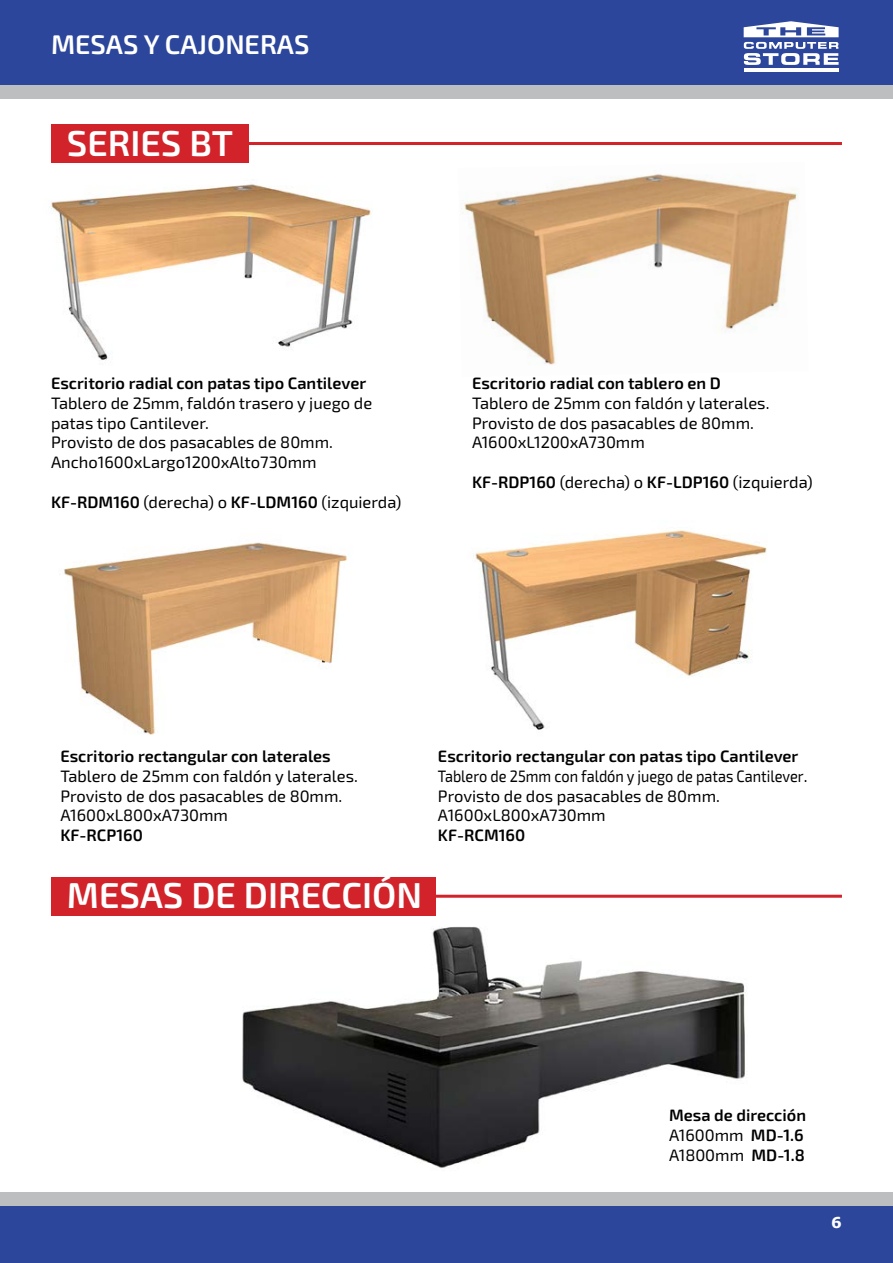
<style>
.page{position:relative;width:893px;height:1263px;background:#fff}
.page>*{position:absolute;margin:0;border:0;box-sizing:border-box;transform-origin:0 0}
.t1{font:600 36px "Exo 2";color:#fff}
.t2{font:600 27px "Exo 2";color:#fff}
.t3{font:16.5px/19.8px "Exo 2";color:#000}
.t4{font:600 16.5px/19.8px "Exo 2";color:#000}
.t5{font:16.5px/19.8px "Exo 2";color:#000;scale:.88 1}
.t6{font:700 15px "Verdana";color:#fff}
.s1{font-weight:600}
.s2{font-weight:400}
</style>
<div class="page">
<div style="left:0;top:1203px;width:893px;height:60px;background:#2b469a"></div>
<div style="left:0;top:0;width:893px;height:85px;background:#2b469a"></div>
<hr style="left:744px;top:68px;width:95px;height:4px;background:#fff">
<svg style="left:744px;top:21px;width:95px;height:44px"></svg>
<div style="left:0;top:85px;width:893px;height:14px;background:#bcbec0"></div>
<div style="left:0;top:1192px;width:893px;height:13px;background:#bcbec0"></div>
<hr style="left:163px;top:142px;width:679px;height:3px;background:#d2232a">
<div style="left:51px;top:124px;width:197px;height:39px;background:#d2232a"></div>
<img style="left:50px;top:184px;width:322px;height:177px">
<img style="left:64px;top:542px;width:284px;height:193px">
<img style="left:461px;top:174px;width:337px;height:191px">
<img style="left:473px;top:530px;width:294px;height:200px">
<img style="left:242px;top:926px;width:505px;height:242px">
<hr style="left:163px;top:895px;width:679px;height:3px;background:#d2232a">
<div style="left:51px;top:877px;width:384px;height:38px;background:#d2232a"></div>
<h2 class="t2" style="left:51px;top:29px;width:260px">MESAS Y CAJONERAS</h2>
<h1 class="t1" style="left:67px;top:122px;width:168px">SERIES BT</h1>
<p class="t4" style="left:51px;top:374px;width:317px">Escritorio radial con patas tipo Cantilever</p>
<p class="t3" style="left:51px;top:393px;width:323px">Tablero de 25mm, faldón trasero y juego de patas tipo Cantilever.<br>Provisto de dos pasacables de 80mm.<br>Ancho1600xLargo1200xAlto730mm</p>
<p class="t3" style="left:51px;top:492px;width:352px"><span class="s1">KF-RDM160</span> (derecha) o <span class="s1">KF-LDM160</span> (izquierda)</p>
<p class="t4" style="left:472px;top:374px;width:250px">Escritorio radial con tablero en D</p>
<p class="t3" style="left:472px;top:393px;width:299px">Tablero de 25mm con faldón y laterales.<br>Provisto de dos pasacables de 80mm.<br>A1600xL1200xA730mm</p>
<p class="t3" style="left:472px;top:473px;width:342px"><span class="s1">KF-RDP160</span> (derecha) o <span class="s1">KF-LDP160</span> (izquierda)</p>
<p class="t4" style="left:60px;top:746px;width:272px">Escritorio rectangular con laterales</p>
<p class="t3" style="left:60px;top:766px;width:299px">Tablero de 25mm con faldón y laterales.<br>Provisto de dos pasacables de 80mm.<br>A1600xL800xA730mm</p>
<p class="t4" style="left:60px;top:826px;width:84px">KF-RCP160</p>
<h1 class="t1" style="left:67px;top:874px;width:357px">MESAS DE DIRECCIÓN</h1>
<p class="t4" style="left:438px;top:746px;width:362px">Escritorio rectangular con patas tipo Cantilever</p>
<p class="t5" style="left:438px;top:766px;width:421px">Tablero de 25mm con faldón y juego de patas Cantilever.<br>Provisto de dos pasacables de 80mm.<br>A1600xL800xA730mm</p>
<p class="t4" style="left:438px;top:826px;width:89px">KF-RCM160</p>
<p class="t4" style="left:669px;top:1106px;width:139px">Mesa de dirección<br><span class="s2">A1600mm</span> MD-1.6<br><span class="s2">A1800mm</span> MD-1.8</p>
<p class="t6" style="left:831px;top:1212px;width:12px">6</p>
</div>
